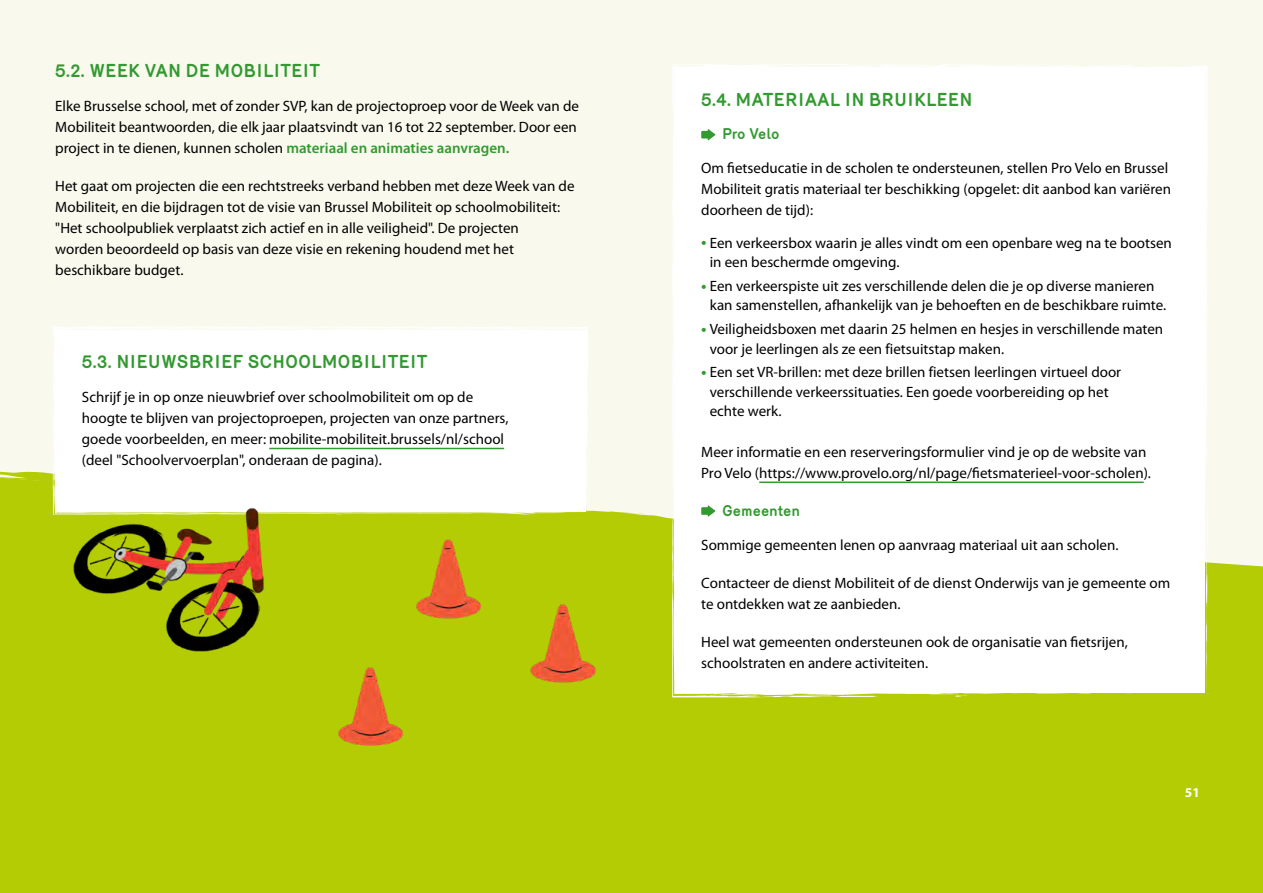
<style>
.page{position:relative;width:1263px;height:893px;background:#f9faed}
.page>*{position:absolute;margin:0;border:0;box-sizing:border-box;transform-origin:0 0}
.t1{font:700 18px "Mercury";color:#339931}
.t2{font:15px/21px "Myriad Pro";color:#000}
.t3{font:700 15px "Mercury";color:#339931}
.t4{font:700 13.5px "Myriad Pro";color:#fff}
.s1{font-weight:600;color:#339931}
.s2{font-size:19.5px;color:#339931}
</style>
<div class="page">
<div style="left:0;top:471px;width:1263px;height:422px;background:#b4cc04"></div>
<svg style="left:0;top:487px;width:17px;height:2px"></svg>
<div style="left:672px;top:64px;width:537px;height:631px;background:#fff"></div>
<svg style="left:1207px;top:244px;width:1px;height:12px"></svg>
<svg style="left:1076px;top:65px;width:13px;height:2px"></svg>
<svg style="left:1202px;top:74px;width:2px;height:10px"></svg>
<svg style="left:1137px;top:65px;width:39px;height:8px"></svg>
<svg style="left:1096px;top:73px;width:20px;height:1px"></svg>
<svg style="left:1024px;top:65px;width:21px;height:10px"></svg>
<svg style="left:871px;top:64px;width:38px;height:11px"></svg>
<svg style="left:777px;top:65px;width:10px;height:7px"></svg>
<svg style="left:835px;top:72px;width:27px;height:2px"></svg>
<svg style="left:805px;top:67px;width:16px;height:5px"></svg>
<svg style="left:691px;top:74px;width:18px;height:1px"></svg>
<svg style="left:954px;top:693px;width:14px;height:4px"></svg>
<div style="left:672px;top:247px;width:212px;height:450px;background:#fff"></div>
<svg style="left:1021px;top:475px;width:242px;height:216px;background:#f3f7d9"></svg>
<div style="left:52px;top:326px;width:537px;height:188px;background:#fff"></div>
<svg style="left:584px;top:448px;width:4px;height:65px"></svg>
<svg style="left:583px;top:329px;width:4px;height:17px"></svg>
<svg style="left:518px;top:327px;width:39px;height:3px"></svg>
<svg style="left:477px;top:329px;width:20px;height:1px"></svg>
<svg style="left:405px;top:328px;width:13px;height:2px"></svg>
<svg style="left:251px;top:326px;width:39px;height:4px"></svg>
<svg style="left:158px;top:327px;width:10px;height:2px"></svg>
<svg style="left:209px;top:326px;width:34px;height:4px"></svg>
<svg style="left:186px;top:327px;width:16px;height:2px"></svg>
<svg style="left:72px;top:327px;width:18px;height:3px"></svg>
<div style="left:53px;top:360px;width:300px;height:155px;background:#fff"></div>
<svg style="left:547px;top:512px;width:20px;height:1px"></svg>
<img style="left:53px;top:497px;width:229px;height:175px">
<img style="left:388px;top:520px;width:114px;height:111px">
<img style="left:502px;top:585px;width:115px;height:110px">
<img style="left:310px;top:648px;width:115px;height:110px">
<p class="t1" style="left:55px;top:60px;width:266px">5.2. WEEK VAN DE MOBILITEIT</p>
<p class="t2" style="left:55px;top:95px;width:525px">Elke Brusselse school, met of zonder SVP, kan de projectoproep voor de Week van de<br>Mobiliteit beantwoorden, die elk jaar plaatsvindt van 16 tot 22 september. Door een project in te dienen, kunnen scholen <span class="s1">materiaal en animaties aanvragen.</span></p>
<p class="t2" style="left:55px;top:175px;width:521px">Het gaat om projecten die een rechtstreeks verband hebben met deze Week van de Mobiliteit, en die bijdragen tot de visie van Brussel Mobiliteit op schoolmobiliteit: "Het schoolpubliek verplaatst zich actief en in alle veiligheid". De projecten<br>worden beoordeeld op basis van deze visie en rekening houdend met het beschikbare budget.</p>
<p class="t1" style="left:82px;top:351px;width:347px">5.3. NIEUWSBRIEF SCHOOLMOBILITEIT</p>
<p class="t2" style="left:82px;top:387px;width:428px">Schrijf je in op onze nieuwbrief over schoolmobiliteit om op de hoogte te blijven van projectoproepen, projecten van onze partners, goede voorbeelden, en meer: mobilite-mobiliteit.brussels/nl/school (deel "Schoolvervoerplan", onderaan de pagina).</p>
<p class="t1" style="left:701px;top:89px;width:273px">5.4. MATERIAAL IN BRUIKLEEN</p>
<p class="t3" style="left:722px;top:125px;width:59px">Pro Velo</p>
<p class="t2" style="left:701px;top:158px;width:471px">Om fietseducatie in de scholen te ondersteunen, stellen Pro Velo en Brussel<br>Mobiliteit gratis materiaal ter beschikking (opgelet: dit aanbod kan variëren doorheen de tijd):</p>
<p class="t2" style="left:710px;top:233px;width:464px;line-height:19.5px;text-indent:-9px"><span class="s2">•</span> Een verkeersbox waarin je alles vindt om een openbare weg na te bootsen in een beschermde omgeving.</p>
<p class="t2" style="left:710px;top:276px;width:458px;line-height:19.5px;text-indent:-9px"><span class="s2">•</span> Een verkeerspiste uit zes verschillende delen die je op diverse manieren kan samenstellen, afhankelijk van je behoeften en de beschikbare ruimte.</p>
<p class="t2" style="left:710px;top:320px;width:455px;line-height:19.5px;text-indent:-9px"><span class="s2">•</span> Veiligheidsboxen met daarin 25 helmen en hesjes in verschillende maten voor je leerlingen als ze een fietsuitstap maken.</p>
<p class="t2" style="left:710px;top:363px;width:413px;line-height:19.5px;text-indent:-9px"><span class="s2">•</span> Een set VR-brillen: met deze brillen fietsen leerlingen virtueel door verschillende verkeerssituaties. Een goede voorbereiding op het echte werk.</p>
<p class="t2" style="left:701px;top:442px;width:451px">Meer informatie en een reserveringsformulier vind je op de website van<br>Pro Velo (https://www.provelo.org/nl/page/fietsmaterieel-voor-scholen).</p>
<p class="t3" style="left:722px;top:502px;width:80px">Gemeenten</p>
<p class="t2" style="left:701px;top:534px;width:419px">Sommige gemeenten lenen op aanvraag materiaal uit aan scholen.</p>
<p class="t2" style="left:701px;top:572px;width:471px">Contacteer de dienst Mobiliteit of de dienst Onderwijs van je gemeente om te ontdekken wat ze aanbieden.</p>
<p class="t2" style="left:701px;top:631px;width:428px">Heel wat gemeenten ondersteunen ook de organisatie van fietsrijen, schoolstraten en andere activiteiten.</p>
<p class="t4" style="left:1185px;top:783px;width:16px">51</p>
</div>
